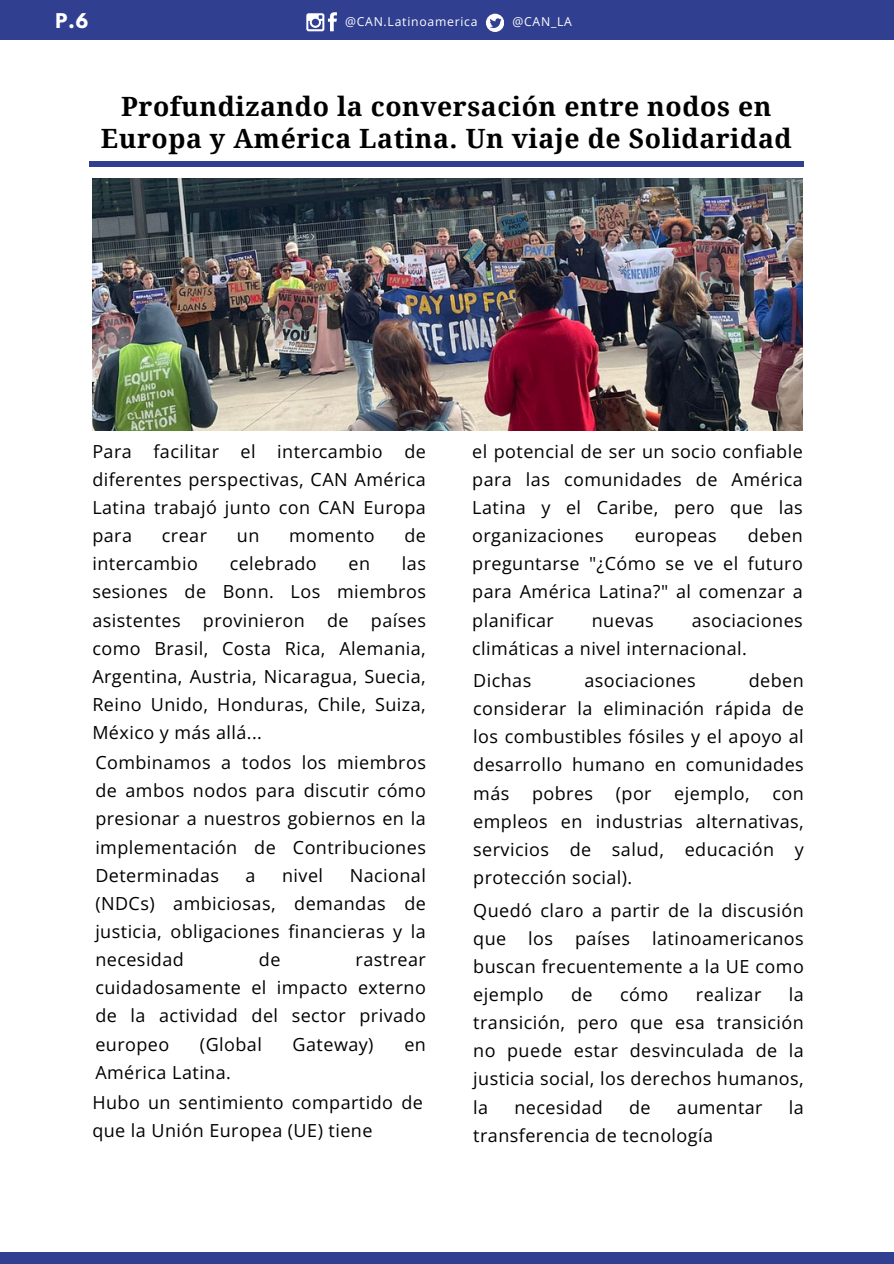
<style>
.page{position:relative;width:894px;height:1264px;background:#fff}
.page>*{position:absolute;margin:0;border:0;box-sizing:border-box;transform-origin:0 0}
.t1{font:700 26.55px/31.5px "Droid Serif";letter-spacing:.02em;color:#000;text-align:center}
.t2{font:18px/28.2px "Open Sans";letter-spacing:.025em;color:#000;text-align:justify}
.t3{font:700 18px "League Spartan";color:#fff}
.t4{font:12.3px "Open Sans";letter-spacing:.06em;color:#fff}
</style>
<div class="page">
<div style="left:89px;top:161px;width:715px;height:6px;background:#313f91"></div>
<div style="left:0;top:0;width:893px;height:39px;background:#313f91"></div>
<div style="left:0;top:1252px;width:893px;height:11px;background:#313f91"></div>
<svg style="left:306px;top:12px;width:31px;height:19px"></svg>
<svg style="left:486px;top:14px;width:18px;height:18px"></svg>
<img style="left:92px;top:178px;width:710px;height:252px">
<h3 class="t3" style="left:55px;top:12px;width:34px">P.6</h3>
<h2 class="t4" style="left:345px;top:13px;width:134px">@CAN.Latinoamerica</h2>
<p class="t4" style="left:512px;top:13px;width:61px">@CAN_LA</p>
<p class="t1" style="left:101px;top:91px;width:692px">Profundizando la conversación entre nodos en<br>Europa y América Latina. Un viaje de Solidaridad</p>
<p class="t2" style="left:92px;top:436px;width:335px">Para facilitar el intercambio de diferentes perspectivas, CAN América Latina trabajó junto con CAN Europa para</p>
<p class="t2" style="left:162px;top:521px;width:47px">crear</p>
<p class="t2" style="left:237px;top:521px;width:24px">un</p>
<p class="t2" style="left:289px;top:521px;width:87px">momento</p>
<p class="t2" style="left:404px;top:521px;width:23px">de</p>
<p class="t2" style="left:92px;top:549px;width:107px">intercambio</p>
<p class="t2" style="left:229px;top:549px;width:89px">celebrado</p>
<p class="t2" style="left:348px;top:549px;width:23px">en</p>
<p class="t2" style="left:92px;top:549px;width:335px;text-indent:309px">las sesiones de Bonn. Los miembros asistentes provinieron de países como Brasil, Costa Rica, Alemania, Argentina, Austria, Nicaragua, Suecia, Reino Unido, Honduras, Chile, Suiza, México y más allá...</p>
<h4 class="t2" style="left:95px;top:748px;width:332px">Combinamos a todos los miembros de ambos nodos para discutir cómo presionar a nuestros gobiernos en la implementación de Contribuciones Determinadas</h4>
<h4 class="t2" style="left:95px;top:860px;width:332px;text-indent:254px">Nacional (NDCs) ambiciosas, demandas de justicia, obligaciones financieras y la necesidad</h4>
<h4 class="t2" style="left:245px;top:860px;width:11px">a</h4>
<h4 class="t2" style="left:282px;top:860px;width:42px">nivel</h4>
<h4 class="t2" style="left:259px;top:945px;width:23px">de</h4>
<h4 class="t2" style="left:95px;top:945px;width:332px;text-indent:260px">rastrear cuidadosamente el impacto externo de la actividad del sector privado europeo</h4>
<h4 class="t2" style="left:200px;top:1029px;width:63px">(Global</h4>
<h4 class="t2" style="left:292px;top:1029px;width:82px">Gateway)</h4>
<h4 class="t2" style="left:404px;top:1029px;width:23px">en</h4>
<h4 class="t2" style="left:95px;top:1057px;width:137px">América Latina.</h4>
<h3 class="t2" style="left:92px;top:1087px;width:332px">Hubo un sentimiento compartido de que la Unión Europea (UE) tiene</h3>
<h1 class="t2" style="left:472px;top:436px;width:332px">el potencial de ser un socio confiable para las comunidades de América Latina y el Caribe, pero que las organizaciones</h1>
<h1 class="t2" style="left:472px;top:521px;width:332px;text-indent:275px">deben preguntarse "¿Cómo se ve el futuro para América Latina?" al comenzar a planificar</h1>
<h1 class="t2" style="left:634px;top:521px;width:84px">europeas</h1>
<h1 class="t2" style="left:472px;top:605px;width:332px;text-indent:219px">asociaciones climáticas a nivel internacional.</h1>
<p class="t2" style="left:473px;top:666px;width:59px">Dichas</p>
<p class="t2" style="left:584px;top:666px;width:113px">asociaciones</p>
<h1 class="t2" style="left:591px;top:605px;width:63px">nuevas</h1>
<p class="t2" style="left:473px;top:666px;width:332px;text-indent:275px">deben considerar la eliminación rápida de los combustibles fósiles y el apoyo al desarrollo humano en comunidades más</p>
<p class="t2" style="left:532px;top:778px;width:63px">pobres</p>
<p class="t2" style="left:615px;top:778px;width:37px">(por</p>
<p class="t2" style="left:674px;top:778px;width:77px">ejemplo,</p>
<p class="t2" style="left:473px;top:778px;width:332px;text-indent:299px">con empleos en industrias alternativas, servicios de salud, educación y protección social).</p>
<h3 class="t2" style="left:473px;top:895px;width:332px">Quedó claro a partir de la discusión que los países latinoamericanos buscan frecuentemente a la UE como ejemplo</h3>
<h3 class="t2" style="left:571px;top:979px;width:23px">de</h3>
<h3 class="t2" style="left:620px;top:979px;width:50px">cómo</h3>
<h3 class="t2" style="left:695px;top:979px;width:67px">realizar</h3>
<h3 class="t2" style="left:473px;top:979px;width:332px;text-indent:315px">la transición, pero que esa transición no puede estar desvinculada de la justicia social, los derechos humanos, la</h3>
<h3 class="t2" style="left:514px;top:1092px;width:90px">necesidad</h3>
<h3 class="t2" style="left:629px;top:1092px;width:23px">de</h3>
<h3 class="t2" style="left:676px;top:1092px;width:87px">aumentar</h3>
<h3 class="t2" style="left:788px;top:1092px;width:16px">la</h3>
<h3 class="t2" style="left:473px;top:1120px;width:241px">transferencia de tecnología</h3>
</div>
